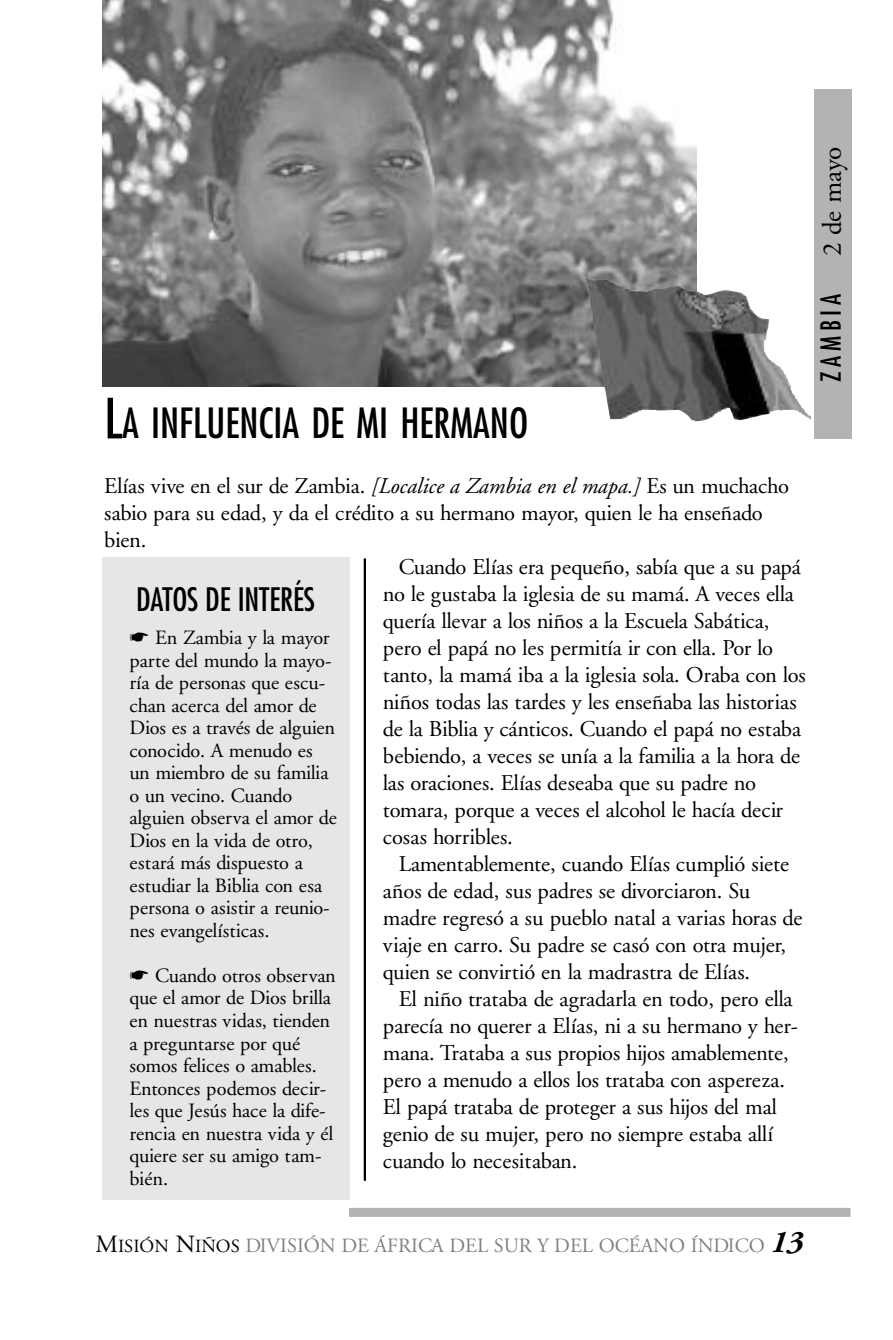
<style>
.page{position:relative;width:893px;height:1340px;background:#fff}
.page>*{position:absolute;margin:0;border:0;box-sizing:border-box;transform-origin:0 0}
.t1{font:condensed 40.5px "Futura";color:#000}
.t2{font:condensed 31.5px "Futura";letter-spacing:-.005em;color:#000}
.t3{font:27px "Adobe Garamond";letter-spacing:-.01em;color:#000}
.t4{font:condensed 27px "Futura";letter-spacing:.165em;color:#000}
.t5{font:22.5px "Adobe Garamond";letter-spacing:-.01em;color:#000}
.t6{font:20.25px/22.5px "Adobe Garamond";letter-spacing:-.01em;color:#000}
.t7{font:20.25px "Adobe Garamond";color:#808080}
.s1{font-size:54px}
.s2{font-style:italic}
.s3{font-size:24.75px;color:#000}
.s4{font-size:18.45px;color:#000}
.s5{font-weight:700;font-style:italic;font-size:31.5px;color:#000}
</style>
<div class="page">
<div style="left:102px;top:557px;width:247px;height:642px;background:#e6e6e6"></div>
<div style="left:349px;top:1207px;width:501px;height:9px;background:#b3b3b3"></div>
<img style="left:102px;top:0;width:595px;height:387px">
<hr style="left:364px;top:558px;width:2px;height:622px;background:#000">
<img style="left:586px;top:277px;width:224px;height:144px">
<div style="left:815px;top:89px;width:37px;height:350px;background:#b3b3b3"></div>
<p class="t3" style="left:821px;top:256px;width:111px;rotate:-90deg">2 de mayo</p>
<h1 class="t1" style="left:104px;top:405px;width:425px"><span class="s1">L</span>A INFLUENCIA DE MI HERMANO</h1>
<p class="t5" style="left:104px;top:476px;width:686px">Elías vive en el sur de Zambia. <span class="s2">[Localice a Zambia en el mapa.]</span> Es un muchacho</p>
<p class="t5" style="left:104px;top:503px;width:660px">sabio para su edad, y da el crédito a su hermano mayor, quien le ha enseñado</p>
<p class="t5" style="left:104px;top:530px;width:44px">bien.</p>
<p class="t5" style="left:399px;top:557px;width:404px">Cuando Elías era pequeño, sabía que a su papá</p>
<p class="t5" style="left:383px;top:584px;width:412px">no le gustaba la iglesia de su mamá. A veces ella</p>
<p class="t5" style="left:383px;top:611px;width:388px">quería llevar a los niños a la Escuela Sabática,</p>
<p class="t5" style="left:383px;top:638px;width:392px">pero el papá no les permitía ir con ella. Por lo</p>
<p class="t5" style="left:383px;top:665px;width:425px">tanto, la mamá iba a la iglesia sola. Oraba con los</p>
<p class="t5" style="left:383px;top:692px;width:415px">niños todas las tardes y les enseñaba las historias</p>
<p class="t5" style="left:383px;top:719px;width:420px">de la Biblia y cánticos. Cuando el papá no estaba</p>
<p class="t5" style="left:383px;top:746px;width:419px">bebiendo, a veces se unía a la familia a la hora de</p>
<p class="t5" style="left:383px;top:773px;width:375px">las oraciones. Elías deseaba que su padre no</p>
<p class="t5" style="left:383px;top:800px;width:402px">tomara, porque a veces el alcohol le hacía decir</p>
<p class="t5" style="left:383px;top:827px;width:132px">cosas horribles.</p>
<p class="t5" style="left:399px;top:854px;width:392px">Lamentablemente, cuando Elías cumplió siete</p>
<p class="t5" style="left:383px;top:881px;width:369px">años de edad, sus padres se divorciaron. Su</p>
<p class="t5" style="left:383px;top:908px;width:421px">madre regresó a su pueblo natal a varias horas de</p>
<p class="t5" style="left:383px;top:935px;width:405px">viaje en carro. Su padre se casó con otra mujer,</p>
<p class="t5" style="left:383px;top:962px;width:369px">quien se convirtió en la madrastra de Elías.</p>
<p class="t5" style="left:399px;top:989px;width:395px">El niño trataba de agradarla en todo, pero ella</p>
<p class="t5" style="left:383px;top:1016px;width:417px">parecía no querer a Elías, ni a su hermano y her-</p>
<p class="t5" style="left:383px;top:1043px;width:407px">mana. Trataba a sus propios hijos amablemente,</p>
<p class="t5" style="left:383px;top:1070px;width:404px">pero a menudo a ellos los trataba con aspereza.</p>
<p class="t5" style="left:383px;top:1097px;width:396px">El papá trataba de proteger a sus hijos del mal</p>
<p class="t5" style="left:383px;top:1124px;width:392px">genio de su mujer, pero no siempre estaba allí</p>
<p class="t5" style="left:383px;top:1151px;width:196px">cuando lo necesitaban.</p>
<h2 class="t2" style="left:136px;top:584px;width:181px">DATOS DE INTERÉS</h2>
<p class="t6" style="left:129px;top:628px;width:209px">☛ En Zambia y la mayor parte del mundo la mayo&shy;ría de personas que escu&shy;chan acerca del amor de<br>Dios es a través de alguien conocido. A menudo es un miembro de su familia o un vecino. Cuando alguien observa el amor de<br>Dios en la vida de otro, estará más dispuesto a estudiar la Biblia con esa persona o asistir a reunio&shy;nes evangelísticas.</p>
<p class="t6" style="left:129px;top:966px;width:208px">☛ Cuando otros observan que el amor de Dios brilla en nuestras vidas, tienden a preguntarse por qué somos felices o amables.<br>Entonces podemos decir&shy;les que Jesús hace la dife&shy;rencia en nuestra vida y él quiere ser su amigo tam&shy;bién.</p>
<p class="t4" style="left:818px;top:381px;width:89px;rotate:-90deg">ZAMBIA</p>
<p class="t7" style="left:95px;top:1237px;width:709px"><span class="s3">M</span><span class="s4">ISIÓN</span> <span class="s3">N</span><span class="s4">IÑOS</span> DIVISIÓN DE ÁFRICA DEL SUR Y DEL OCÉANO ÍNDICO <span class="s5">13</span></p>
</div>
